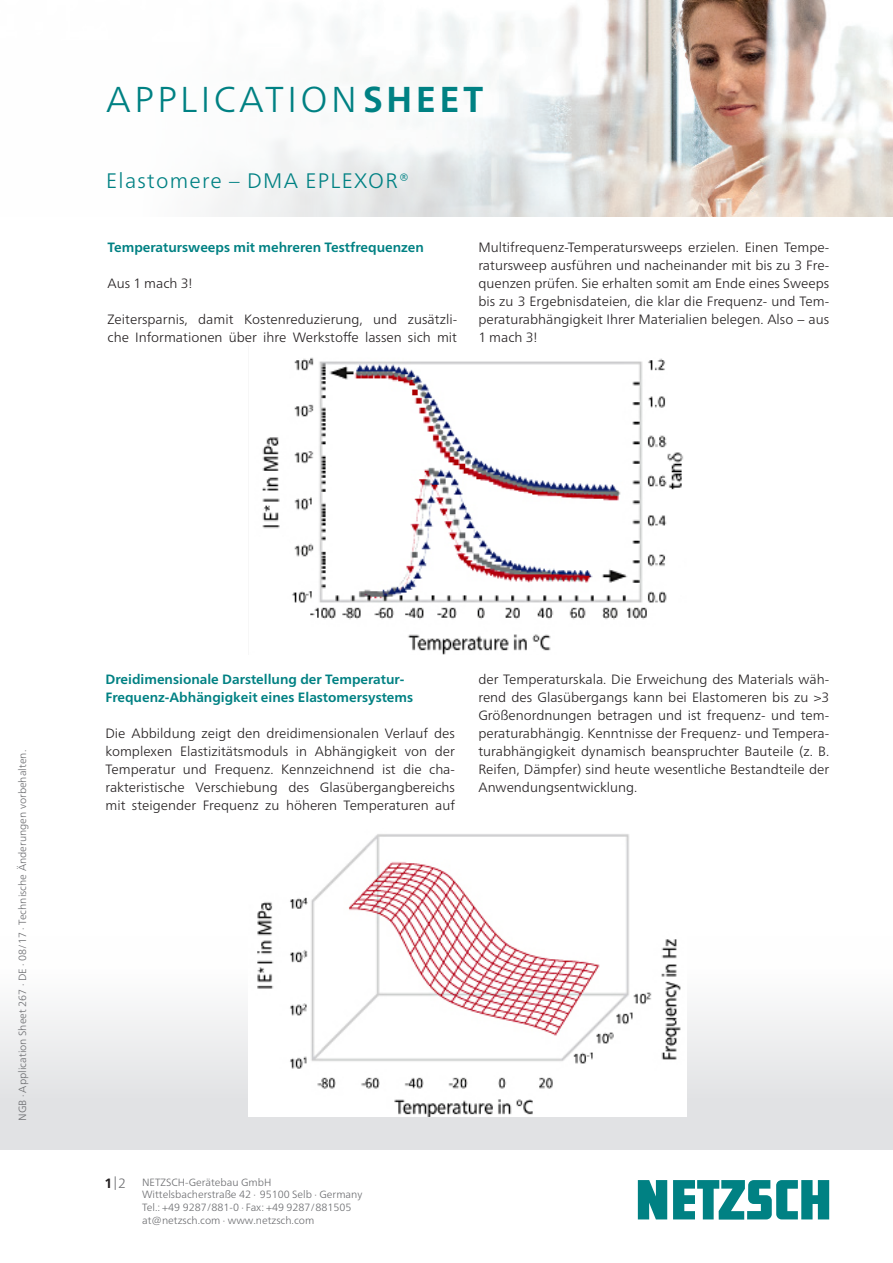
<style>
.page{position:relative;width:893px;height:1263px;background:#fff}
.page>*{position:absolute;margin:0;border:0;box-sizing:border-box;transform-origin:0 0}
.Fließtext_engl{font:300 36px "Frutiger Neue LTW1 G";letter-spacing:.095em;color:#008183}
.t1{font:300 21px "Frutiger Neue LTW1 G";letter-spacing:.06em;color:#008183}
.D_Fließtext{font:300 13.5px/18px "Frutiger Neue LTW1 G";color:#231f20;text-align:justify}
.D_Fließtext-2{font:700 13.5px "Frutiger Neue LTW1 G";color:#008183}
.t2{font:300 13.5px "Frutiger Neue LTW1 G";color:#6c6d70}
.E_Bildunterschrift{font:300 10.5px "Frutiger Neue LTW1 G";color:#6c6d70}
.s1{font-weight:700}
.s2{font-weight:700;color:#231f20}
</style>
<div class="page">
<img style="left:211px;top:0;width:682px;height:216px">
<img style="left:0;top:1011px;width:893px;height:138px">
<svg style="left:638px;top:1180px;width:191px;height:39px"></svg>
<img style="left:262px;top:357px;width:422px;height:298px">
<img style="left:249px;top:834px;width:437px;height:282px">
<p class="Fließtext_engl" style="left:106px;top:78px;width:379px">APPLICATION<span class="s1">SHEET</span></p>
<p class="t1" style="left:106px;top:168px;width:305px">Elastomere – DMA EPLEXOR®</p>
<p class="D_Fließtext-2" style="left:108px;top:239px;width:318px">Temperatursweeps mit mehreren Testfrequenzen</p>
<p class="D_Fließtext" style="left:108px;top:274px;width:86px">Aus 1 mach 3!</p>
<p class="D_Fließtext" style="left:108px;top:310px;width:351px">Zeitersparnis, damit Kostenreduzierung, und zusätzli&shy;che Informationen über ihre Werkstoffe lassen sich mit</p>
<p class="D_Fließtext" style="left:478px;top:238px;width:352px">Multifrequenz-Temperatursweeps erzielen. Einen Tempe&shy;ratursweep ausführen und nacheinander mit bis zu 3 Fre&shy;quenzen prüfen. Sie erhalten somit am Ende eines Sweeps bis zu 3 Ergebnisdateien, die klar die Frequenz- und Tem&shy;peraturabhängigkeit Ihrer Materialien belegen. Also − aus 1 mach 3!</p>
<p class="E_Bildunterschrift" style="left:16px;top:1121px;width:372px;rotate:-90deg">NGB · Application Sheet 267 · DE · 08/17 · Technische Änderungen vorbehalten.</p>
<p class="D_Fließtext-2" style="left:105px;top:671px;width:300px">Dreidimensionale Darstellung der Temperatur-</p>
<p class="D_Fließtext-2" style="left:105px;top:689px;width:309px">Frequenz-Abhängigkeit eines Elastomersystems</p>
<p class="D_Fließtext" style="left:105px;top:724px;width:351px">Die Abbildung zeigt den dreidimensionalen Verlauf des komplexen Elastizitätsmoduls in Abhängigkeit von der Temperatur und Frequenz. Kennzeichnend ist die cha&shy;rakteristische Verschiebung des Glasübergangbereichs mit steigender Frequenz zu höheren Temperaturen auf</p>
<p class="D_Fließtext" style="left:478px;top:670px;width:352px">der Temperaturskala. Die Erweichung des Materials wäh&shy;rend des Glasübergangs kann bei Elastomeren bis zu &gt;3<br>Größenordnungen betragen und ist frequenz- und tem&shy;peraturabhängig. Kenntnisse der Frequenz- und Tempera&shy;turabhängigkeit dynamisch beanspruchter Bauteile (z. B.<br>Reifen, Dämpfer) sind heute wesentliche Bestandteile der Anwendungsentwicklung.</p>
<p class="t2" style="left:104px;top:1175px;width:23px"><span class="s2">1</span>|2</p>
<p class="E_Bildunterschrift" style="left:142px;top:1175px;width:131px">NETZSCH-Gerätebau GmbH</p>
<p class="E_Bildunterschrift" style="left:142px;top:1188px;width:222px">Wittelsbacherstraße 42 ∙ 95100 Selb ∙ Germany</p>
<p class="E_Bildunterschrift" style="left:142px;top:1201px;width:211px">Tel.: +49 9287/881-0 ∙ Fax: +49 9287/881505</p>
<p class="E_Bildunterschrift" style="left:142px;top:1214px;width:174px">at@netzsch.com ∙ www.netzsch.com</p>
</div>
